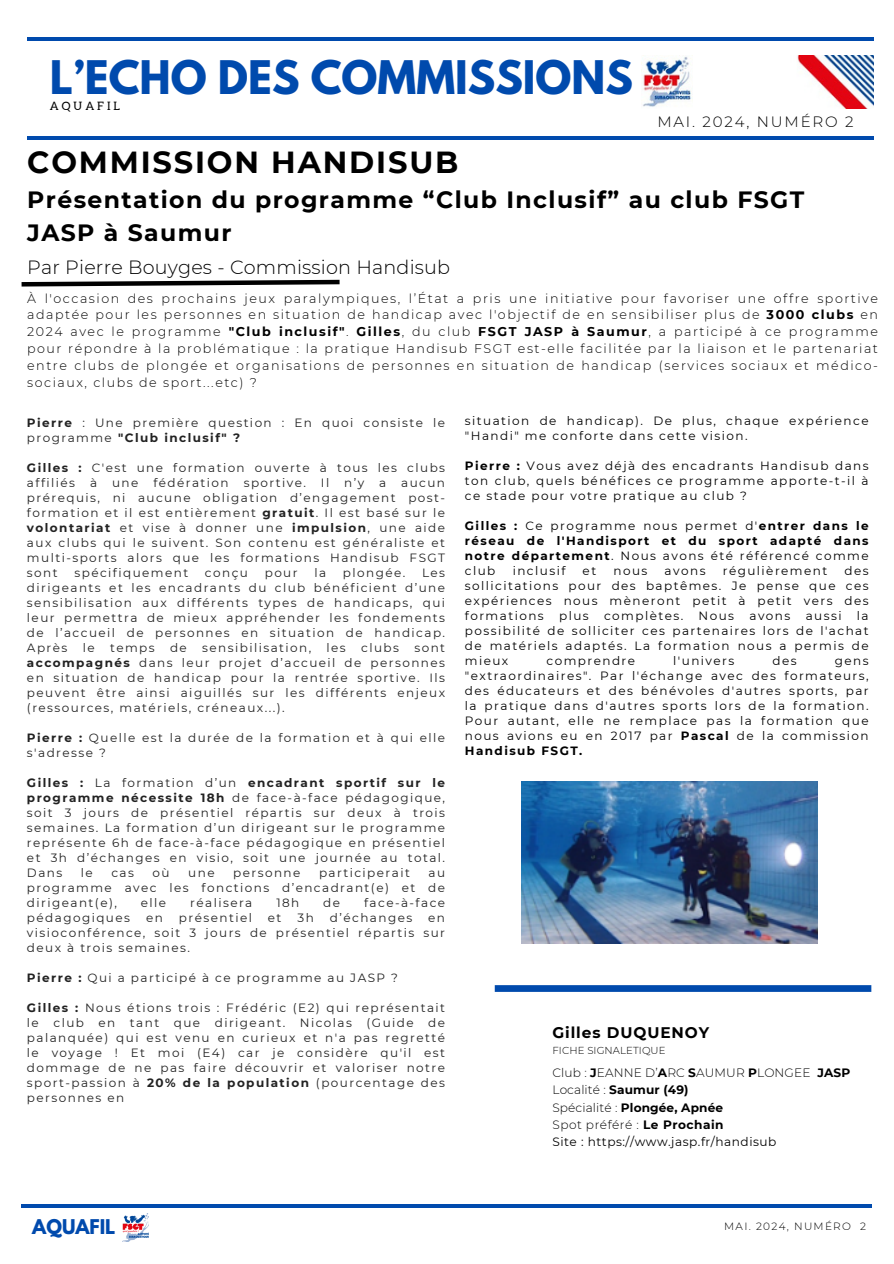
<style>
.page{position:relative;width:894px;height:1264px;background:#fff}
.page>*{position:absolute;margin:0;border:0;box-sizing:border-box;transform-origin:0 0}
.t1{font:700 40.95px "League Spartan";color:#004aad}
.t2{font:700 30.45px "Montserrat";letter-spacing:.06em;color:#000}
.t3{font:700 23.55px/32.7px "Montserrat";letter-spacing:.06em;color:#000}
.t4{font:300 19.2px "Montserrat";letter-spacing:.01em;color:#000}
.t5{font:700 18px "League Spartan";color:#004aad}
.t6{font:700 15.3px "Montserrat";letter-spacing:.06em;color:#000}
.t7{font:300 15px "Montserrat";letter-spacing:.12em;color:#000}
.t8{font:300 12.6px/17px "Montserrat";letter-spacing:.12em;color:#000;text-align:justify}
.t9{font:700 12.15px/17.1px "Montserrat";letter-spacing:.01em;color:#000}
.t10{font:300 12.15px "Montserrat";letter-spacing:.01em;color:#000}
.t11{font:12px/15px "Montserrat";letter-spacing:.12em;color:#222;text-align:justify}
.t12{font:12px/15px "Montserrat";letter-spacing:.12em;color:#000;text-align:justify}
.t13{font:700 12px/15px "Montserrat";letter-spacing:.12em;color:#000;text-align:justify}
.t14{font:11.55px "Aleo";letter-spacing:.26em;color:#000}
.t15{font:300 10.5px "Montserrat";letter-spacing:.12em;color:#000}
.t16{font:300 10.2px "Montserrat";letter-spacing:.01em;color:#000}
.s1{font-weight:700}
.s2{font-weight:400}
.s3{font-weight:300}
</style>
<div class="page">
<hr style="left:27px;top:37px;width:846px;height:3px;background:#004aad">
<hr style="left:27px;top:136px;width:846px;height:4px;background:#004aad">
<hr style="left:22px;top:1204px;width:849px;height:3px;background:#004aad">
<img style="left:123px;top:1213px;width:25px;height:28px">
<img style="left:641px;top:56px;width:232px;height:53px">
<svg style="left:21px;top:279px;width:319px;height:8px"></svg>
<div style="left:494px;top:985px;width:377px;height:6px;background:#004aad"></div>
<img style="left:521px;top:781px;width:296px;height:162px">
<p class="t1" style="left:50px;top:58px;width:584px">L’ECHO DES COMMISSIONS</p>
<p class="t14" style="left:50px;top:100px;width:72px">AQUAFIL</p>
<p class="t7" style="left:657px;top:112px;width:198px">MAI. 2024, NUMÉRO 2</p>
<h2 class="t2" style="left:27px;top:143px;width:432px">COMMISSION HANDISUB</h2>
<h3 class="t3" style="left:27px;top:183px;width:778px">Présentation du programme “Club Inclusif” au club FSGT<br>JASP à Saumur</h3>
<h5 class="t4" style="left:27px;top:255px;width:424px">Par Pierre Bouyges - Commission Handisub</h5>
<p class="t8" style="left:27px;top:289px;width:852px">À l'occasion des prochains jeux paralympiques, l’État a pris une initiative pour favoriser une offre sportive adaptée pour les personnes en situation de handicap avec l'objectif de en sensibiliser plus de <span class="s1">3000 clubs</span> en 2024 avec le programme <span class="s1">"Club inclusif"</span>. <span class="s1">Gilles</span>, du club <span class="s1">FSGT JASP à Saumur</span>, a participé à ce programme pour répondre à la problématique : la pratique Handisub FSGT est-elle facilitée par la liaison et le partenariat entre clubs de plongée et organisations de personnes en situation de handicap (services sociaux et médico&shy;sociaux, clubs de sport...etc) ?</p>
<p class="t11" style="left:27px;top:415px;width:419px"><span class="s1">Pierre</span> : Une première question : En quoi consiste le programme <span class="s1">"Club inclusif" ?</span></p>
<p class="t11" style="left:27px;top:460px;width:419px"><span class="s1">Gilles :</span> C'est une formation ouverte à tous les clubs affiliés à une fédération sportive. Il n’y a aucun prérequis, ni aucune obligation d’engagement post&shy;formation et il est entièrement <span class="s1">gratuit</span>. Il est basé sur le <span class="s1">volontariat</span> et vise à donner une <span class="s1">impulsion</span>, une aide aux clubs qui le suivent. Son contenu est généraliste et multi-sports alors que les formations Handisub FSGT sont</p>
<p class="t11" style="left:74px;top:565px;width:115px">spécifiquement</p>
<p class="t11" style="left:205px;top:565px;width:44px">conçu</p>
<p class="t11" style="left:265px;top:565px;width:34px">pour</p>
<p class="t11" style="left:314px;top:565px;width:13px">la</p>
<p class="t11" style="left:343px;top:565px;width:64px">plongée.</p>
<p class="t11" style="left:27px;top:565px;width:419px;text-indent:395px">Les dirigeants et les encadrants du club bénéficient d’une sensibilisation aux différents types de handicaps, qui leur permettra de mieux appréhender les fondements de l’accueil de personnes en situation de handicap.<br>Après</p>
<p class="t11" style="left:83px;top:640px;width:13px">le</p>
<p class="t11" style="left:110px;top:640px;width:46px">temps</p>
<p class="t11" style="left:170px;top:640px;width:18px">de</p>
<p class="t11" style="left:202px;top:640px;width:110px">sensibilisation,</p>
<p class="t11" style="left:326px;top:640px;width:21px">les</p>
<p class="t11" style="left:361px;top:640px;width:39px">clubs</p>
<p class="t11" style="left:27px;top:640px;width:419px;text-indent:387px">sont <span class="s1">accompagnés</span> dans leur projet d’accueil de personnes en situation de handicap pour la rentrée sportive. Ils peuvent être ainsi aiguillés sur les différents enjeux (ressources, matériels, créneaux...).</p>
<p class="t11" style="left:27px;top:730px;width:419px"><span class="s1">Pierre :</span> Quelle est la durée de la formation et à qui elle s'adresse ?</p>
<p class="t11" style="left:27px;top:775px;width:419px"><span class="s1">Gilles :</span> La formation d’un <span class="s1">encadrant sportif sur le programme nécessite 18h</span> de face-à-face pédagogique, soit 3 jours de présentiel répartis sur deux à trois semaines. La formation d’un dirigeant sur le programme représente 6h de face-à-face pédagogique en présentiel et 3h d’échanges en visio, soit une journée au total.<br>Dans</p>
<p class="t11" style="left:81px;top:865px;width:13px">le</p>
<p class="t11" style="left:111px;top:865px;width:24px">cas</p>
<p class="t11" style="left:153px;top:865px;width:19px">où</p>
<p class="t11" style="left:188px;top:865px;width:28px">une</p>
<p class="t11" style="left:233px;top:865px;width:69px">personne</p>
<p class="t11" style="left:319px;top:865px;width:92px">participerait</p>
<p class="t11" style="left:27px;top:865px;width:419px;text-indent:401px">au programme avec les fonctions d’encadrant(e) et de dirigeant(e),</p>
<p class="t11" style="left:141px;top:895px;width:27px">elle</p>
<p class="t11" style="left:190px;top:895px;width:64px">réalisera</p>
<p class="t11" style="left:276px;top:895px;width:24px">18h</p>
<p class="t11" style="left:323px;top:895px;width:18px">de</p>
<p class="t11" style="left:364px;top:895px;width:82px">face-à-face</p>
<p class="t11" style="left:27px;top:910px;width:104px">pédagogiques</p>
<p class="t11" style="left:146px;top:910px;width:18px">en</p>
<p class="t11" style="left:179px;top:910px;width:74px">présentiel</p>
<p class="t11" style="left:268px;top:910px;width:15px">et</p>
<p class="t11" style="left:297px;top:910px;width:18px">3h</p>
<p class="t11" style="left:330px;top:910px;width:84px">d’échanges</p>
<p class="t11" style="left:27px;top:910px;width:419px;text-indent:401px">en visioconférence, soit 3 jours de présentiel répartis sur deux à trois semaines.</p>
<p class="t11" style="left:27px;top:970px;width:372px"><span class="s1">Pierre :</span> Qui a participé à ce programme au JASP ?</p>
<p class="t11" style="left:27px;top:1000px;width:419px"><span class="s1">Gilles :</span> Nous étions trois : Frédéric (E2) qui représentait le club en tant que dirigeant. Nicolas (Guide de palanquée) qui est venu en curieux et n'a pas regretté le voyage ! Et moi (E4) car je considère qu'il est dommage de ne pas faire découvrir et valoriser notre sport-passion à <span class="s1">20% de la population</span> (pourcentage des personnes en</p>
<p class="t12" style="left:465px;top:412px;width:405px">situation de handicap). De plus, chaque expérience "Handi" me conforte dans cette vision.</p>
<p class="t12" style="left:465px;top:457px;width:405px"><span class="s1">Pierre :</span> Vous avez déjà des encadrants Handisub dans ton club, quels bénéfices ce programme apporte-t-il à ce stade pour votre pratique au club ?</p>
<p class="t13" style="left:465px;top:518px;width:405px">Gilles : <span class="s2">Ce programme nous permet d'</span>entrer dans le réseau de l'Handisport et du sport adapté dans notre département<span class="s2">. Nous avons été référencé comme club</span></p>
<p class="t12" style="left:512px;top:563px;width:54px">inclusif</p>
<p class="t12" style="left:582px;top:563px;width:15px">et</p>
<p class="t12" style="left:613px;top:563px;width:35px">nous</p>
<p class="t12" style="left:664px;top:563px;width:42px">avons</p>
<p class="t12" style="left:722px;top:563px;width:106px">régulièrement</p>
<p class="t12" style="left:465px;top:563px;width:405px;text-indent:379px">des sollicitations pour des baptêmes. Je pense que ces expériences nous mèneront petit à petit vers des formations</p>
<p class="t12" style="left:465px;top:608px;width:405px;text-indent:392px">la possibilité de solliciter ces partenaires lors de l'achat de matériels adaptés. La formation nous a permis de mieux</p>
<p class="t12" style="left:559px;top:608px;width:31px">plus</p>
<p class="t12" style="left:604px;top:608px;width:81px">complètes.</p>
<p class="t12" style="left:698px;top:608px;width:37px">Nous</p>
<p class="t12" style="left:749px;top:608px;width:42px">avons</p>
<p class="t12" style="left:805px;top:608px;width:37px">aussi</p>
<p class="t12" style="left:546px;top:653px;width:90px">comprendre</p>
<p class="t12" style="left:673px;top:653px;width:63px">l'univers</p>
<p class="t12" style="left:772px;top:653px;width:26px">des</p>
<p class="t12" style="left:465px;top:653px;width:405px;text-indent:370px">gens "extraordinaires". Par l'échange avec des formateurs, des éducateurs et des bénévoles d'autres sports, par la pratique dans d'autres sports lors de la formation.<br>Pour autant, elle ne remplace pas la formation que nous avions eu en 2017 par <span class="s1">Pascal</span> de la commission <span class="s1">Handisub FSGT.</span></p>
<p class="t6" style="left:552px;top:1023px;width:158px">Gilles DUQUENOY</p>
<p class="t16" style="left:552px;top:1043px;width:115px">FICHE SIGNALETIQUE</p>
<p class="t10" style="left:552px;top:1065px;width:259px">Club : <span class="s1">J</span>EANNE D’<span class="s1">A</span>RC <span class="s1">S</span>AUMUR <span class="s1">P</span>LONGEE</p>
<p class="t9" style="left:817px;top:1064px;width:34px">JASP</p>
<p class="t9" style="left:552px;top:1081px;width:225px"><span class="s3">Localité :</span> Saumur (49)<br><span class="s3">Spécialité :</span> Plongée, Apnée<br><span class="s3">Spot préféré :</span> Le Prochain<br><span class="s2">Site : https://www.jasp.fr/handisub</span></p>
<p class="t5" style="left:32px;top:1217px;width:85px">AQUAFIL</p>
<p class="t15" style="left:724px;top:1220px;width:143px">MAI. 2024, NUMÉRO 2</p>
</div>
